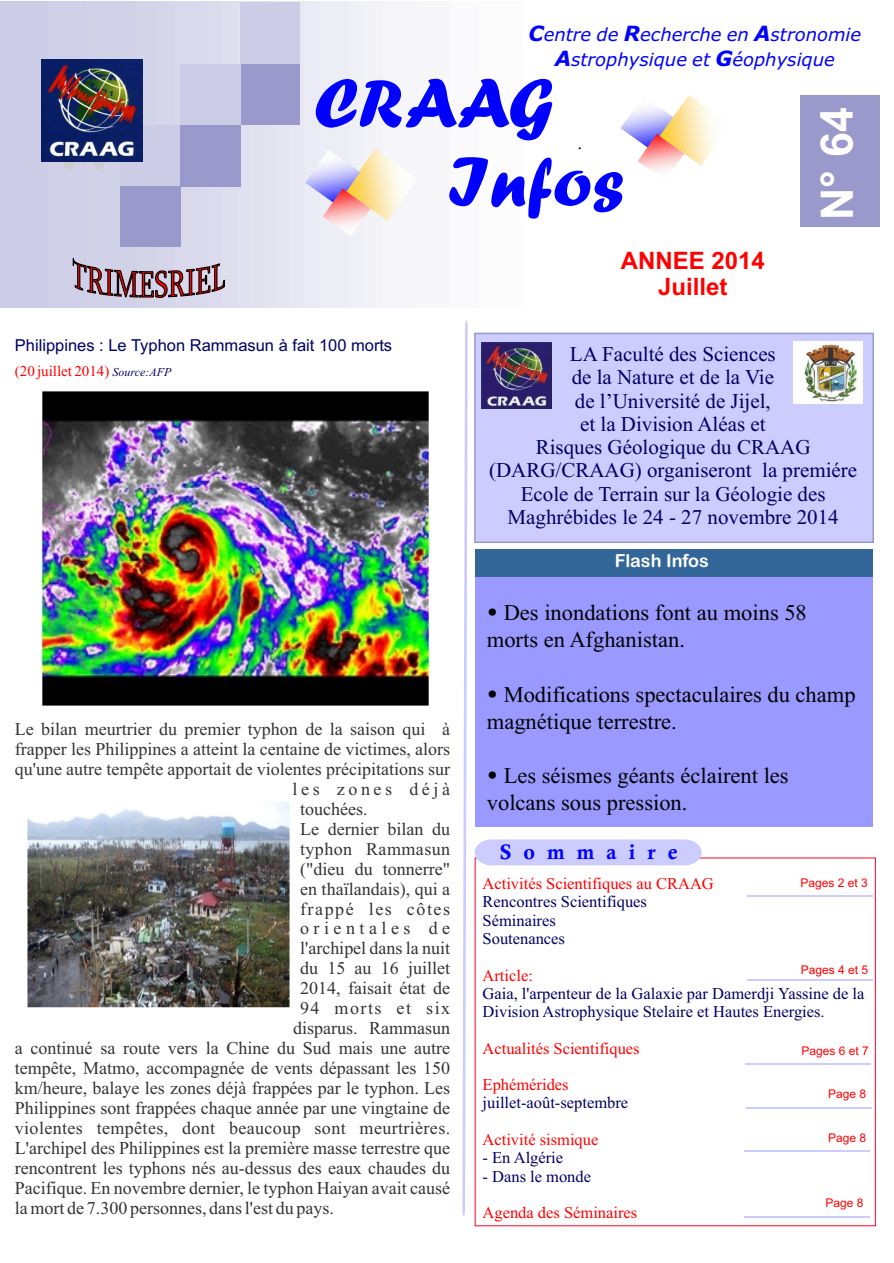
<style>
.page{position:relative;width:894px;height:1263px;background:#fff}
.page>*{position:absolute;margin:0;border:0;box-sizing:border-box;transform-origin:0 0}
.t1{font:72px/78.8px "Forte";color:#00f}
.t2{font:700 45px "Arial";color:#fff}
.t3{font:700 24px/26.8px "Arial";color:#f00;text-align:center}
.t4{font:22.5px/27px "Times New Roman";color:#000}
.t5{font:21px/23.2px "Times New Roman";color:#006;text-align:center}
.t6{font:700 21px "Calisto";letter-spacing:.575em;color:#00f}
.t7{font:18px "Times New Roman";color:#333}
.t8{font:italic 18px/25.5px "Verdana";color:#00f;text-align:center}
.t9{font:18px "Times New Roman";letter-spacing:.02em;color:#333}
.t10{font:18px "Times New Roman";letter-spacing:.085em;color:#333}
.t11{font:18px "Times New Roman";letter-spacing:.025em;color:#333}
.t12{font:18px "Times New Roman";letter-spacing:.2em;color:#333}
.t13{font:18px "Times New Roman";letter-spacing:.25em;color:#333}
.t14{font:18px "Arial Rounded MT Bold";color:#fff}
.t15{font:17.7px "Times New Roman";color:#000;scale:1.08 1}
.t16{font:16.5px/18.3px "Times New Roman";color:#006}
.t17{font:16.5px "Times New Roman";color:#f00}
.t18{font:16.5px "Arial";color:#006}
.t19{font:15px "Times New Roman";color:#f00}
.t20{font:12px "Arial";color:#f00}
.s1{font-weight:700;font-size:21px}
.s2{font-style:italic;font-size:12px;color:#006}
.s3{font-family:"Arial";font-weight:900}
</style>
<div class="page">
<svg style="left:462px;top:320px;width:6px;height:896px"></svg>
<div style="left:0;top:1px;width:48px;height:307px;background:#cccce6"></div>
<div style="left:48px;top:1px;width:39px;height:307px;background:#cfcfe8"></div>
<div style="left:87px;top:1px;width:26px;height:307px;background:#d1d1e8"></div>
<div style="left:113px;top:1px;width:24px;height:307px;background:#d1d1e8"></div>
<div style="left:137px;top:1px;width:20px;height:307px;background:#d4d4e8"></div>
<div style="left:157px;top:1px;width:18px;height:307px;background:#d6d6eb"></div>
<div style="left:175px;top:1px;width:16px;height:307px;background:#d9d9eb"></div>
<div style="left:191px;top:1px;width:16px;height:307px;background:#d9d9ed"></div>
<div style="left:207px;top:1px;width:16px;height:307px;background:#dbdbed"></div>
<div style="left:223px;top:1px;width:14px;height:307px;background:#dedeed"></div>
<div style="left:237px;top:1px;width:13px;height:307px;background:#e0e0f0"></div>
<div style="left:250px;top:1px;width:14px;height:307px;background:#e3e3f0"></div>
<div style="left:264px;top:1px;width:13px;height:307px;background:#e3e3f2"></div>
<div style="left:277px;top:1px;width:14px;height:307px;background:#e6e6f2"></div>
<div style="left:291px;top:1px;width:14px;height:307px;background:#e8e8f2"></div>
<div style="left:305px;top:1px;width:15px;height:307px;background:#ebebf5"></div>
<div style="left:320px;top:1px;width:14px;height:307px;background:#ededf5"></div>
<div style="left:334px;top:1px;width:16px;height:307px;background:#ededf5"></div>
<div style="left:350px;top:1px;width:15px;height:307px;background:#f0f0f7"></div>
<div style="left:365px;top:1px;width:18px;height:307px;background:#f2f2f7"></div>
<div style="left:383px;top:1px;width:19px;height:307px;background:#f5f5fa"></div>
<div style="left:402px;top:1px;width:20px;height:307px;background:#f5f5fa"></div>
<div style="left:422px;top:1px;width:28px;height:307px;background:#f7f7fa"></div>
<div style="left:450px;top:1px;width:30px;height:307px;background:#fafafc"></div>
<svg style="left:64px;top:162px;width:41px;height:7px"></svg>
<div style="left:241px;top:64px;width:59px;height:61px;background:#99c"></div>
<div style="left:241px;top:2px;width:59px;height:62px;background:#cccce6"></div>
<div style="left:180px;top:64px;width:61px;height:61px;background:#cccce6"></div>
<div style="left:120px;top:125px;width:60px;height:62px;background:#cccce6"></div>
<div style="left:180px;top:125px;width:61px;height:62px;background:#99c"></div>
<div style="left:120px;top:187px;width:60px;height:60px;background:#99c"></div>
<img style="left:41px;top:59px;width:101px;height:103px">
<div style="left:800px;top:95px;width:79px;height:132px;background:#99c"></div>
<img style="left:674px;top:95px;width:43px;height:71px">
<img style="left:620px;top:106px;width:54px;height:35px">
<img style="left:638px;top:134px;width:46px;height:39px">
<img style="left:360px;top:149px;width:41px;height:72px">
<img style="left:305px;top:150px;width:55px;height:45px">
<img style="left:323px;top:189px;width:48px;height:47px">
<svg style="left:73px;top:258px;width:152px;height:40px"></svg>
<hr style="left:747px;top:896px;width:125px;height:1px;background:#ccf">
<hr style="left:747px;top:980px;width:126px;height:1px;background:#ccf">
<hr style="left:746px;top:1064px;width:125px;height:1px;background:#ccf">
<hr style="left:746px;top:1107px;width:125px;height:1px;background:#ccf">
<hr style="left:745px;top:1216px;width:125px;height:1px;background:#ccf">
<svg style="left:475px;top:839px;width:227px;height:26px;background:#cecefe"></svg>
<hr style="left:745px;top:1150px;width:125px;height:1px;background:#ccf">
<img style="left:27px;top:802px;width:263px;height:205px">
<img style="left:42px;top:391px;width:387px;height:315px">
<div style="left:476px;top:576px;width:397px;height:251px;background:#99f"></div>
<div style="left:476px;top:549px;width:397px;height:27px;background:#369"></div>
<div style="left:474px;top:333px;width:400px;height:210px;background:#ccf;border:2px solid #99c"></div>
<img style="left:794px;top:342px;width:69px;height:62px">
<img style="left:481px;top:342px;width:71px;height:67px">
<p class="t8" style="left:529px;top:23px;width:334px"><span class="s1">C</span>entre de <span class="s1">R</span>echerche en <span class="s1">A</span>stronomie<br><span class="s1">A</span>strophysique et <span class="s1">G</span>éophysique</p>
<h1 class="t1" style="left:448px;top:71px;width:178px;text-indent:-134px">CRAAG<br>Infos</h1>
<h2 class="t2" style="left:820px;top:220px;width:115px;rotate:-90deg">N° 64</h2>
<p class="t15" style="left:578px;top:137px;width:6px">.</p>
<p class="t18" style="left:15px;top:339px;width:379px">Philippines : Le Typhon Rammasun à fait 100 morts</p>
<p class="t19" style="left:15px;top:366px;width:158px">(20 juillet 2014) <span class="s2">Source:AFP</span></p>
<p class="t7" style="left:15px;top:723px;width:437px">Le bilan meurtrier du premier typhon de la saison qui à</p>
<p class="t7" style="left:15px;top:743px;width:437px">frapper les Philippines a atteint la centaine de victimes, alors</p>
<p class="t7" style="left:15px;top:763px;width:437px">qu'une autre tempête apportait de violentes précipitations sur</p>
<p class="t12" style="left:292px;top:782px;width:159px">les zones déjà</p>
<p class="t7" style="left:300px;top:802px;width:69px">touchées.</p>
<p class="t7" style="left:300px;top:822px;width:152px">Le dernier bilan du</p>
<p class="t11" style="left:300px;top:842px;width:152px">typhon Rammasun</p>
<p class="t7" style="left:300px;top:862px;width:152px">("dieu du tonnerre"</p>
<p class="t7" style="left:300px;top:882px;width:152px">en thaïlandais), qui a</p>
<p class="t10" style="left:300px;top:902px;width:152px">frappé les côtes</p>
<p class="t13" style="left:300px;top:922px;width:152px">orientales de</p>
<p class="t7" style="left:300px;top:942px;width:152px">l'archipel dans la nuit</p>
<p class="t7" style="left:300px;top:962px;width:152px">du 15 au 16 juillet</p>
<p class="t7" style="left:300px;top:982px;width:152px">2014, faisait état de</p>
<p class="t10" style="left:300px;top:1002px;width:152px">94 morts et six</p>
<p class="t7" style="left:293px;top:1022px;width:158px">disparus. Rammasun</p>
<p class="t7" style="left:15px;top:1042px;width:437px">a continué sa route vers la Chine du Sud mais une autre</p>
<p class="t7" style="left:15px;top:1062px;width:437px">tempête, Matmo, accompagnée de vents dépassant les 150</p>
<p class="t7" style="left:15px;top:1081px;width:437px">km/heure, balaye les zones déjà frappées par le typhon. Les</p>
<p class="t7" style="left:15px;top:1101px;width:437px">Philippines sont frappées chaque année par une vingtaine de</p>
<p class="t9" style="left:15px;top:1121px;width:437px">violentes tempêtes, dont beaucoup sont meurtrières.</p>
<p class="t7" style="left:15px;top:1141px;width:437px">L'archipel des Philippines est la première masse terrestre que</p>
<p class="t7" style="left:15px;top:1161px;width:437px">rencontrent les typhons nés au-dessus des eaux chaudes du</p>
<p class="t7" style="left:15px;top:1181px;width:437px">Pacifique. En novembre dernier, le typhon Haiyan avait causé</p>
<p class="t7" style="left:15px;top:1201px;width:321px">la mort de 7.300 personnes, dans l'est du pays.</p>
<h3 class="t3" style="left:621px;top:249px;width:146px">ANNEE 2014<br>Juillet</h3>
<p class="t5" style="left:489px;top:345px;width:370px">LA Faculté des Sciences<br>de la Nature et de la Vie<br>de l’Université de Jijel,<br>et la Division Aléas et<br>Risques Géologique du CRAAG (DARG/CRAAG) organiseront la premiére<br>Ecole de Terrain sur la Géologie des<br>Maghrébides le 24 - 27 novembre 2014</p>
<p class="t14" style="left:615px;top:554px;width:96px">Flash Infos</p>
<p class="t4" style="left:487px;top:601px;width:322px"><span class="s3">•</span> Des inondations font au moins 58 morts en Afghanistan.</p>
<p class="t4" style="left:487px;top:683px;width:370px"><span class="s3">•</span> Modifications spectaculaires du champ magnétique terrestre.</p>
<p class="t4" style="left:487px;top:764px;width:303px"><span class="s3">•</span> Les séismes géants éclairent les volcans sous pression.</p>
<p class="t6" style="left:500px;top:844px;width:179px">Sommaire</p>
<p class="t17" style="left:483px;top:878px;width:233px">Activités Scientifiques au CRAAG</p>
<p class="t16" style="left:483px;top:894px;width:166px">Rencontres Scientifiques<br>Séminaires<br>Soutenances</p>
<p class="t17" style="left:483px;top:969px;width:52px">Article:</p>
<p class="t20" style="left:800px;top:879px;width:69px">Pages 2 et 3</p>
<p class="t20" style="left:801px;top:965px;width:69px">Pages 4 et 5</p>
<p class="t16" style="left:483px;top:986px;width:383px">Gaia, l'arpenteur de la Galaxie par Damerdji Yassine de la<br>Division Astrophysique Stelaire et Hautes Energies.</p>
<p class="t17" style="left:483px;top:1042px;width:159px">Actualités Scientifiques</p>
<p class="t17" style="left:483px;top:1079px;width:88px">Ephémérides</p>
<p class="t17" style="left:483px;top:1134px;width:117px">Activité sismique</p>
<p class="t16" style="left:483px;top:1095px;width:147px">juillet-août-septembre</p>
<p class="t16" style="left:483px;top:1150px;width:82px">- En Algérie</p>
<p class="t16" style="left:483px;top:1168px;width:110px">- Dans le monde</p>
<p class="t17" style="left:483px;top:1207px;width:156px">Agenda des Séminaires</p>
<p class="t20" style="left:801px;top:1047px;width:69px">Pages 6 et 7</p>
<p class="t20" style="left:828px;top:1090px;width:39px">Page 8</p>
<p class="t20" style="left:828px;top:1133px;width:40px">Page 8</p>
<p class="t20" style="left:825px;top:1199px;width:39px">Page 8</p>
</div>
